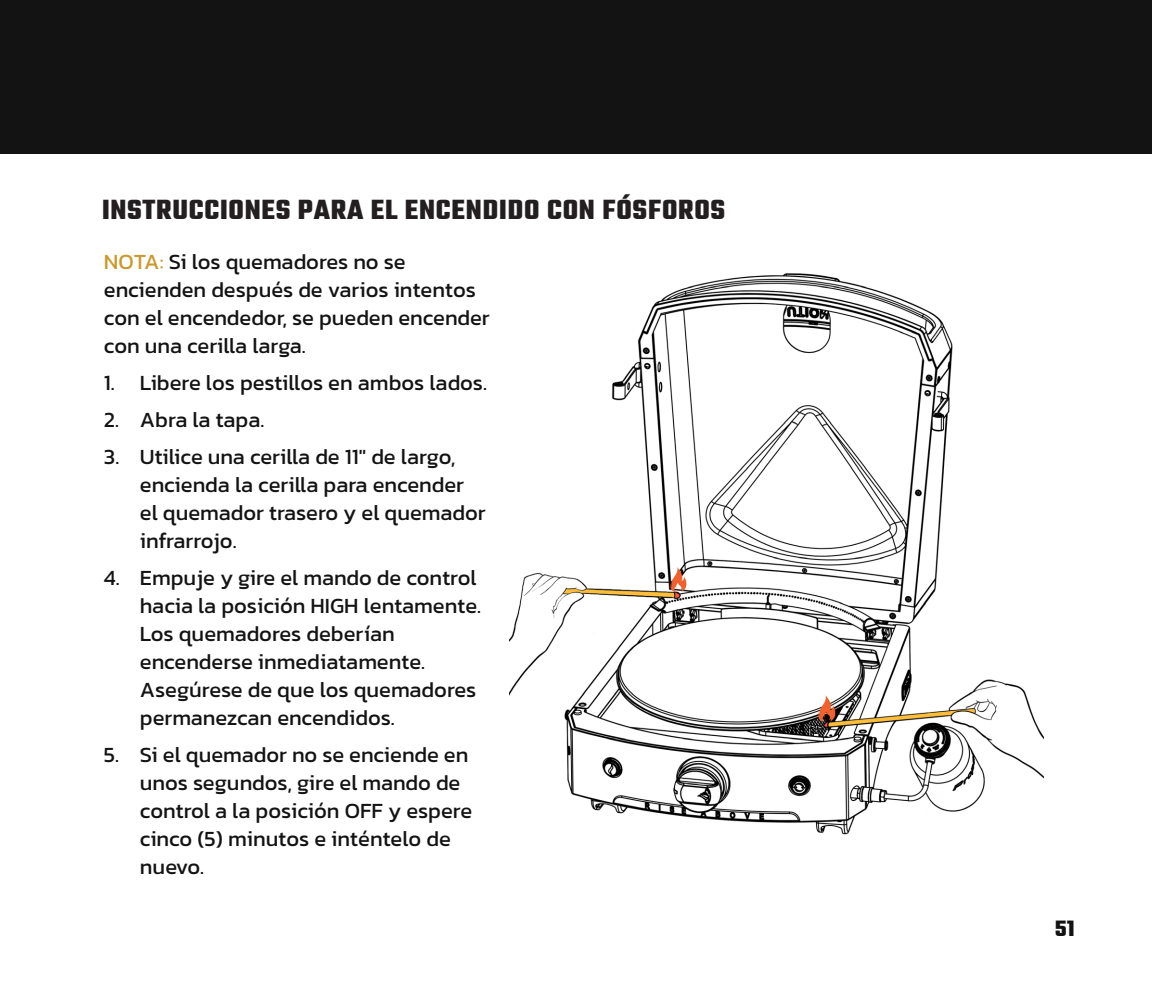
<style>
.page{position:relative;width:1152px;height:1008px;background:#fff}
.page>*{position:absolute;margin:0;border:0;box-sizing:border-box;transform-origin:0 0}
.t1{font:700 30px "Teko";letter-spacing:.025em;color:#231f20}
.t2{font:700 24px "Teko";color:#141313}
.t3{font:22px/28px "Kanit";color:#141313}
.s1{color:#ca992b}
</style>
<div class="page">
<div style="left:0;top:0;width:1152px;height:153px;background:#141313"></div>
<img style="left:510px;top:273px;width:534px;height:562px">
<h1 class="t1" style="left:102px;top:190px;width:625px">INSTRUCCIONES PARA EL ENCENDIDO CON FÓSFOROS</h1>
<p class="t3" style="left:104px;top:247px;width:387px"><span class="s1">NOTA:</span> Si los quemadores no se encienden después de varios intentos con el encendedor, se pueden encender con una cerilla larga.</p>
<p class="t3" style="left:104px;top:368px;width:385px">1. Libere los pestillos en ambos lados.</p>
<p class="t3" style="left:104px;top:405px;width:162px">2. Abra la tapa.</p>
<p class="t3" style="left:140px;top:442px;width:347px;text-indent:-36px">3. Utilice una cerilla de 11" de largo, encienda la cerilla para encender el quemador trasero y el quemador infrarrojo.</p>
<p class="t3" style="left:140px;top:563px;width:343px;text-indent:-36px">4. Empuje y gire el mando de control hacia la posición HIGH lentamente.<br>Los quemadores deberían encenderse inmediatamente.<br>Asegúrese de que los quemadores permanezcan encendidos.</p>
<p class="t3" style="left:140px;top:740px;width:334px;text-indent:-36px">5. Si el quemador no se enciende en unos segundos, gire el mando de control a la posición OFF y espere cinco (5) minutos e inténtelo de nuevo.</p>
<p class="t2" style="left:1055px;top:913px;width:21px">51</p>
</div>
